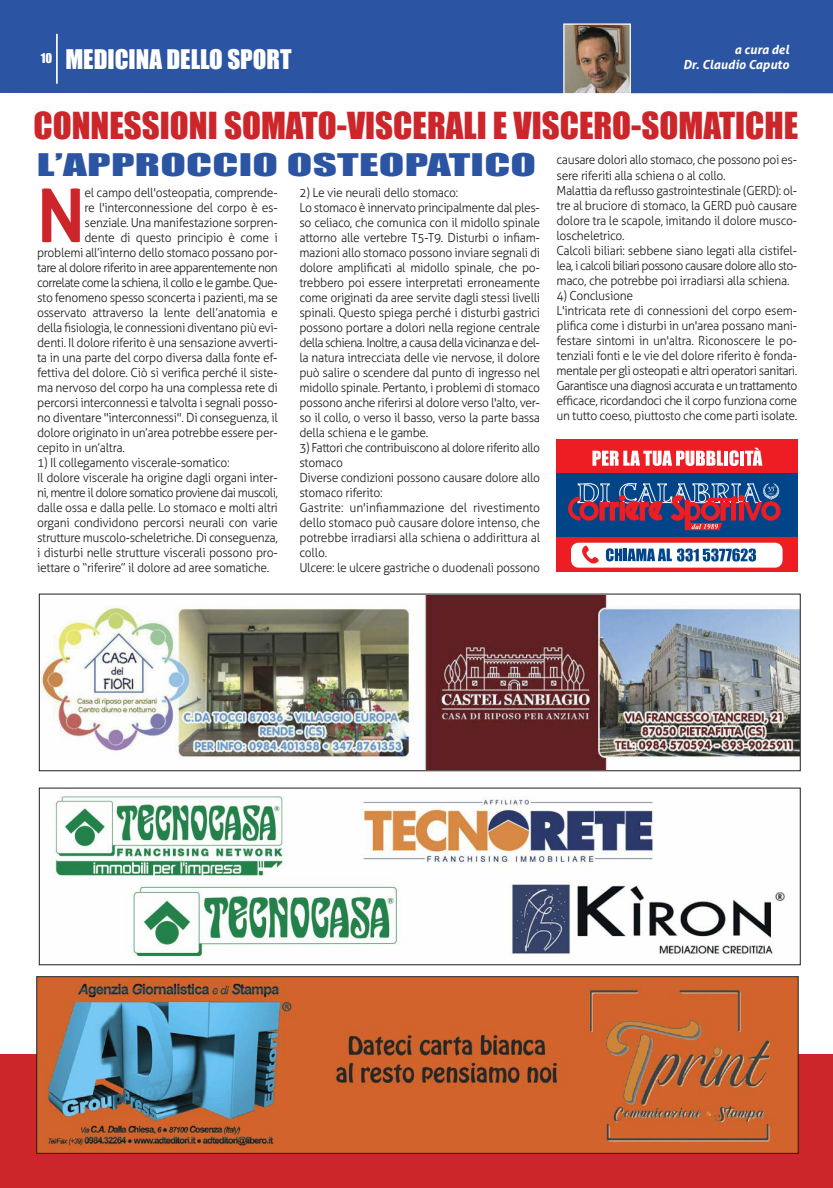
<style>
.page{position:relative;width:833px;height:1188px;background:#fff}
.page>*{position:absolute;margin:0;border:0;box-sizing:border-box;transform-origin:0 0}
.t1{font:700 73.5px "Aller";color:#cc262a}
.t2{font:34.5px "Impact";color:#cc262a}
.t3{font:28.88px "Impact";letter-spacing:.005em;color:#2b54a2;scale:1.63 1}
.t4{font:25px "Impact";color:#fff}
.t5{font:300 12.5px/15px "Aller";letter-spacing:-.025em;color:#1f1d1c}
.t6{font:300 12.5px "Aller";letter-spacing:-.045em;color:#1f1d1c}
.t7{font:300 12.5px "Aller";letter-spacing:-.05em;color:#1f1d1c}
.t8{font:italic 700 12.5px/15px "Aller";color:#fff;text-align:right}
</style>
<div class="page">
<div style="left:0;top:0;width:833px;height:94px;background:#2b54a2"></div>
<div style="left:0;top:1053px;width:833px;height:134px;background:#cc262a"></div>
<hr style="left:56px;top:34px;width:1px;height:49px;background:#fff">
<img style="left:38px;top:978px;width:758px;height:173px">
<div style="left:36px;top:976px;width:762px;height:177px;border:1px solid #1f1d1c"></div>
<img style="left:53px;top:795px;width:732px;height:163px">
<img style="left:41px;top:595px;width:757px;height:173px">
<img style="left:565px;top:25px;width:64px;height:67px">
<div style="left:563px;top:23px;width:68px;height:71px;border:1px solid #fff"></div>
<div style="left:556px;top:469px;width:241px;height:91px;background:#014588"></div>
<div style="left:556px;top:439px;width:241px;height:33px;background:#ee1d23"></div>
<div style="left:556px;top:537px;width:241px;height:35px;background:#ee1d23"></div>
<svg style="left:592px;top:450px;width:131px;height:16px"></svg>
<hr style="left:724px;top:450px;width:4px;height:15px;background:#fff">
<svg style="left:729px;top:450px;width:9px;height:16px"></svg>
<hr style="left:740px;top:450px;width:4px;height:15px;background:#fff">
<svg style="left:745px;top:447px;width:17px;height:18px"></svg>
<svg style="left:568px;top:482px;width:213px;height:48px"></svg>
<div style="left:571px;top:542px;width:211px;height:25px;background:#fff;border-radius:7px"></div>
<svg style="left:582px;top:545px;width:17px;height:18px"></svg>
<svg style="left:606px;top:548px;width:150px;height:13px"></svg>
<h3 class="t4" style="left:41px;top:45px;width:252px"><sup>10</sup> MEDICINA DELLO SPORT</h3>
<p class="t8" style="left:683px;top:42px;width:107px">a cura del<br>Dr. Claudio Caputo</p>
<h2 class="t2" style="left:33px;top:106px;width:766px">CONNESSIONI SOMATO-VISCERALI E VISCERO-SOMATICHE</h2>
<h3 class="t3" style="left:37px;top:149px;width:308px">L’APPROCCIO OSTEOPATICO</h3>
<h1 class="t1" style="left:37px;top:170px;width:49px">N</h1>
<p class="t5" style="left:85px;top:185px;width:195px">el campo dell'osteopatia, comprende-</p>
<p class="t5" style="left:556px;top:152px;width:242px">causare dolori allo stomaco, che possono poi es&shy;sere riferiti alla schiena o al collo.<br>Malattia da reflusso gastrointestinale (GERD): ol&shy;tre al bruciore di stomaco, la GERD può causare dolore tra le scapole, imitando il dolore musco&shy;loscheletrico.<br>Calcoli biliari: sebbene siano legati alla cistifel&shy;lea, i calcoli biliari possono causare dolore allo sto&shy;maco, che potrebbe poi irradiarsi alla schiena.</p>
<p class="t5" style="left:556px;top:287px;width:242px">4) Conclusione<br>L'intricata rete di connessioni del corpo esem&shy;plifica come i disturbi in un'area possano mani&shy;festare sintomi in un'altra. Riconoscere le po&shy;tenziali fonti e le vie del dolore riferito è fonda&shy;mentale per gli osteopati e altri operatori sanitari.<br>Garantisce una diagnosi accurata e un trattamento efficace, ricordandoci che il corpo funziona come un tutto coeso, piuttosto che come parti isolate.</p>
<p class="t5" style="left:299px;top:185px;width:242px">2) Le vie neurali dello stomaco:<br>Lo stomaco è innervato principalmente dal ples&shy;so celiaco, che comunica con il midollo spinale attorno alle vertebre T5-T9. Disturbi o infiam&shy;mazioni allo stomaco possono inviare segnali di dolore amplificati al midollo spinale, che po&shy;trebbero poi essere interpretati erroneamente come originati da aree servite dagli stessi livelli spinali. Questo spiega perché i disturbi gastrici possono portare a dolori nella regione centrale della schiena. Inoltre, a causa della vicinanza e del&shy;la natura intrecciata delle vie nervose, il dolore può salire o scendere dal punto di ingresso nel midollo spinale. Pertanto, i problemi di stomaco possono anche riferirsi al dolore verso l'alto, ver&shy;so il collo, o verso il basso, verso la parte bassa della schiena e le gambe.</p>
<p class="t5" style="left:299px;top:440px;width:242px">3) Fattori che contribuiscono al dolore riferito allo stomaco<br>Diverse condizioni possono causare dolore allo stomaco riferito:<br>Gastrite: un'infiammazione del rivestimento dello stomaco può causare dolore intenso, che potrebbe irradiarsi alla schiena o addirittura al collo.<br>Ulcere: le ulcere gastriche o duodenali possono</p>
<p class="t5" style="left:85px;top:200px;width:195px">re l'interconnessione del corpo è es-</p>
<p class="t5" style="left:85px;top:215px;width:195px">senziale. Una manifestazione sorpren-</p>
<p class="t5" style="left:85px;top:230px;width:195px">dente di questo principio è come i</p>
<p class="t5" style="left:37px;top:245px;width:242px">problemi all’interno dello stomaco possano por-</p>
<p class="t6" style="left:37px;top:260px;width:242px">tare al dolore riferito in aree apparentemente non</p>
<p class="t7" style="left:37px;top:275px;width:242px">correlate come la schiena, il collo e le gambe. Que-</p>
<p class="t5" style="left:37px;top:290px;width:242px">sto fenomeno spesso sconcerta i pazienti, ma se</p>
<p class="t5" style="left:37px;top:305px;width:242px">osservato attraverso la lente dell’anatomia e</p>
<p class="t5" style="left:37px;top:320px;width:242px">della fisiologia, le connessioni diventano più evi-</p>
<p class="t5" style="left:37px;top:335px;width:242px">denti. Il dolore riferito è una sensazione avverti-</p>
<p class="t5" style="left:37px;top:350px;width:242px">ta in una parte del corpo diversa dalla fonte ef-</p>
<p class="t5" style="left:37px;top:365px;width:242px">fettiva del dolore. Ciò si verifica perché il siste-</p>
<p class="t5" style="left:37px;top:380px;width:242px">ma nervoso del corpo ha una complessa rete di</p>
<p class="t5" style="left:37px;top:395px;width:242px">percorsi interconnessi e talvolta i segnali posso-</p>
<p class="t5" style="left:37px;top:410px;width:242px">no diventare "interconnessi". Di conseguenza, il</p>
<p class="t5" style="left:37px;top:425px;width:242px">dolore originato in un’area potrebbe essere per-</p>
<p class="t5" style="left:37px;top:440px;width:89px">cepito in un’altra.</p>
<p class="t5" style="left:37px;top:455px;width:242px">1) Il collegamento viscerale-somatico:<br>Il dolore viscerale ha origine dagli organi inter&shy;ni, mentre il dolore somatico proviene dai muscoli, dalle ossa e dalla pelle. Lo stomaco e molti altri organi condividono percorsi neurali con varie strutture muscolo-scheletriche. Di conseguenza, i disturbi nelle strutture viscerali possono pro&shy;iettare o “riferire” il dolore ad aree somatiche.</p>
</div>
